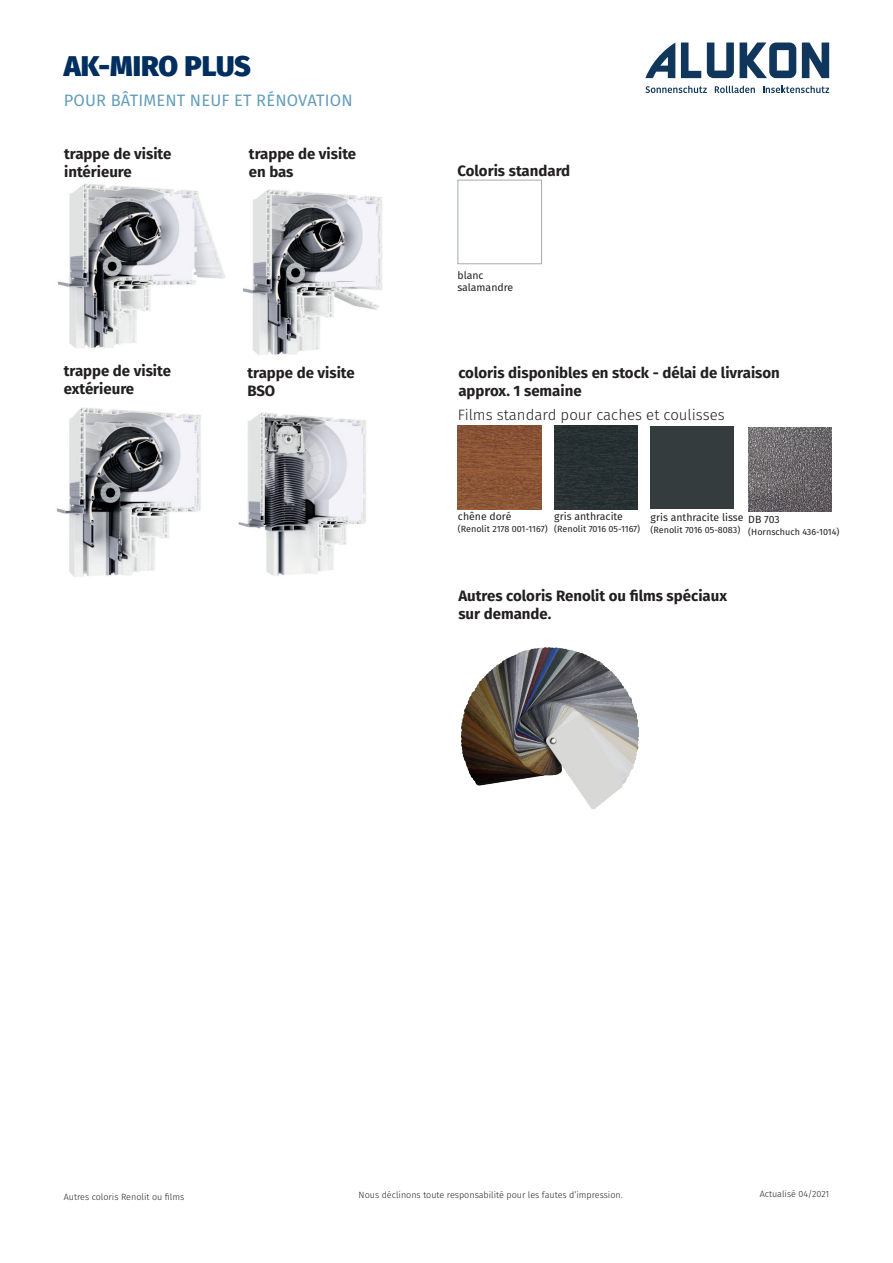
<style>
.page{position:relative;width:893px;height:1263px;background:#fff}
.page>*{position:absolute;margin:0;border:0;box-sizing:border-box;transform-origin:0 0}
.t1{font:800 28.5px "Fira Sans";color:#002e5e}
.t2{font:16.5px "Fira Sans";letter-spacing:.01em;color:#649ebb}
.t3{font:700 15px/18px "Fira Sans";color:#231f20}
.t4{font:300 15px "Fira Sans";color:#231f20}
.t5{font:10.5px/12px "Fira Sans";color:#231f20}
.t6{font:300 9px "Fira Sans";color:#231f20}
.t7{font:9px "Fira Sans";color:#231f20}
</style>
<div class="page">
<svg style="left:645px;top:86px;width:62px;height:7px"></svg>
<svg style="left:715px;top:86px;width:40px;height:7px"></svg>
<svg style="left:763px;top:86px;width:66px;height:7px"></svg>
<svg style="left:802px;top:43px;width:27px;height:35px"></svg>
<svg style="left:740px;top:43px;width:56px;height:35px"></svg>
<svg style="left:707px;top:43px;width:27px;height:35px"></svg>
<svg style="left:681px;top:43px;width:20px;height:35px"></svg>
<svg style="left:645px;top:43px;width:30px;height:35px"></svg>
<img style="left:56px;top:407px;width:145px;height:170px">
<img style="left:57px;top:183px;width:168px;height:166px">
<img style="left:243px;top:189px;width:139px;height:166px">
<img style="left:238px;top:412px;width:129px;height:164px">
<img style="left:458px;top:426px;width:83px;height:83px">
<img style="left:554px;top:426px;width:84px;height:83px">
<div style="left:457px;top:180px;width:85px;height:84px;border:1px solid #a5a9af"></div>
<img style="left:748px;top:428px;width:84px;height:83px">
<img style="left:460px;top:647px;width:179px;height:162px">
<div style="left:651px;top:427px;width:83px;height:82px;background:#353c3e"></div>
<h1 class="t1" style="left:64px;top:41px;width:189px">AK-MIRO PLUS</h1>
<p class="t2" style="left:64px;top:88px;width:290px">POUR BÂTIMENT NEUF ET RÉNOVATION</p>
<p class="t3" style="left:64px;top:144px;width:109px">trappe de visite intérieure</p>
<p class="t3" style="left:249px;top:143px;width:109px">trappe de visite en bas</p>
<p class="t3" style="left:64px;top:361px;width:109px">trappe de visite extérieure</p>
<p class="t3" style="left:247px;top:363px;width:109px">trappe de visite<br>BSO</p>
<p class="t3" style="left:457px;top:160px;width:114px">Coloris standard</p>
<p class="t5" style="left:457px;top:269px;width:57px">blanc salamandre</p>
<p class="t3" style="left:458px;top:363px;width:323px">coloris disponibles en stock - délai de livraison approx. 1 semaine</p>
<p class="t4" style="left:458px;top:404px;width:268px">Films standard pour caches et coulisses</p>
<p class="t5" style="left:458px;top:510px;width:55px">chêne doré</p>
<p class="t7" style="left:458px;top:522px;width:91px">(Renolit 2178 001-1167)</p>
<p class="t5" style="left:554px;top:510px;width:70px">gris anthracite</p>
<p class="t7" style="left:554px;top:522px;width:87px">(Renolit 7016 05-1167)</p>
<p class="t5" style="left:651px;top:511px;width:94px">gris anthracite lisse</p>
<p class="t7" style="left:651px;top:523px;width:91px">(Renolit 7016 05-8083)</p>
<p class="t5" style="left:748px;top:513px;width:33px">DB 703</p>
<p class="t7" style="left:748px;top:525px;width:93px">(Hornschuch 436-1014)</p>
<p class="t3" style="left:458px;top:586px;width:270px">Autres coloris Renolit ou films spéciaux sur demande.</p>
<p class="t6" style="left:64px;top:1190px;width:122px">Autres coloris Renolit ou films</p>
<p class="t6" style="left:359px;top:1189px;width:265px">Nous déclinons toute responsabilité pour les fautes d’impression.</p>
<p class="t6" style="left:760px;top:1187px;width:71px">Actualisé 04/2021</p>
</div>
